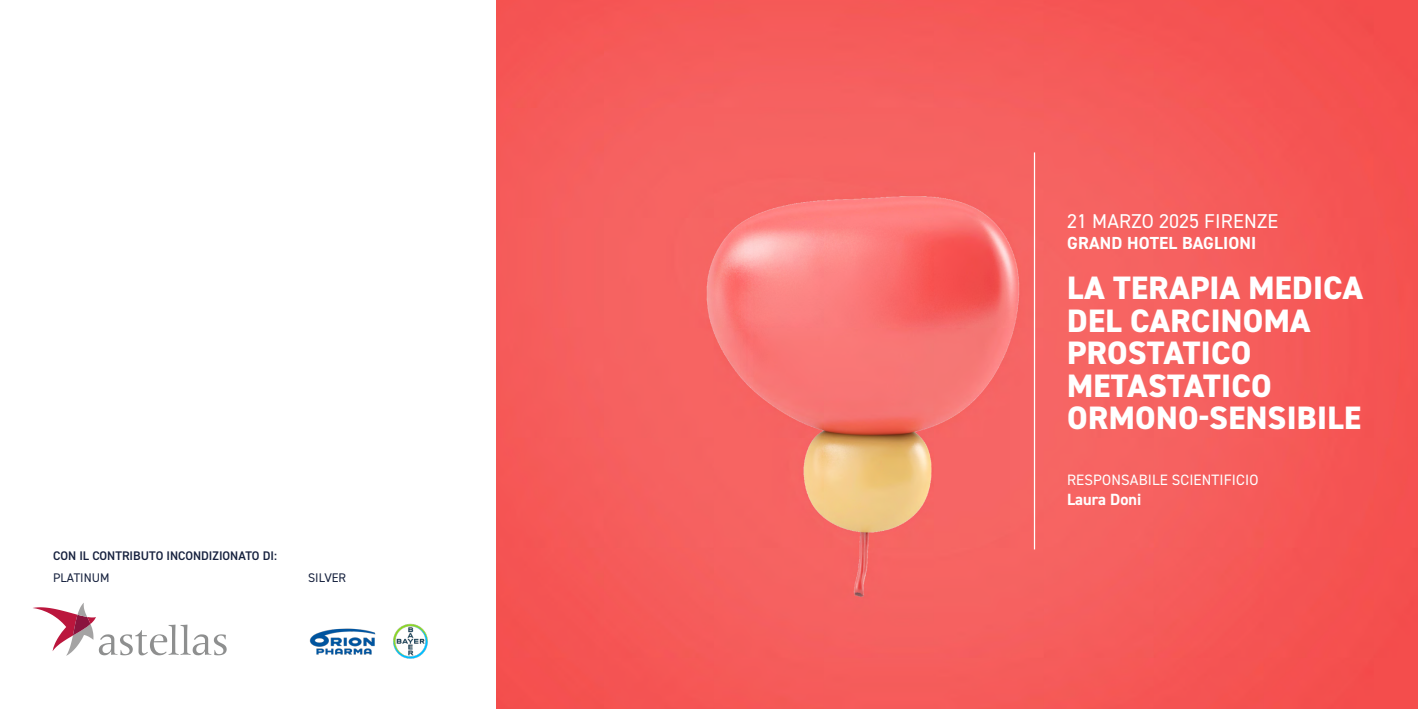
<style>
.page{position:relative;width:1418px;height:709px;background:#fff}
.page>*{position:absolute;margin:0;border:0;box-sizing:border-box;transform-origin:0 0}
.t1{font:800 32.5px/32.5px "DIN2014";letter-spacing:.01em;color:#fff}
.t2{font:20px "DIN2014";letter-spacing:.01em;color:#fff}
.t3{font:700 17.5px "DIN2014";letter-spacing:.01em;color:#fff}
.t4{font:700 16.25px "DIN2014";color:#fff}
.t5{font:15px "DIN2014";letter-spacing:.01em;color:#fff}
.t6{font:600 12.5px "DIN2014";color:#16213e}
.t7{font:12.5px "DIN2014";color:#16213e}
</style>
<div class="page">
<img style="left:496px;top:0;width:921px;height:709px">
<hr style="left:1033px;top:152px;width:2px;height:397px;background:#fff">
<img style="left:309px;top:623px;width:119px;height:36px">
<svg style="left:33px;top:603px;width:194px;height:53px"></svg>
<p class="t6" style="left:53px;top:548px;width:225px">CON IL CONTRIBUTO INCONDIZIONATO DI:</p>
<p class="t7" style="left:53px;top:569px;width:58px">PLATINUM</p>
<p class="t7" style="left:308px;top:569px;width:40px">SILVER</p>
<p class="t2" style="left:1067px;top:209px;width:213px">21 MARZO 2025 FIRENZE</p>
<p class="t3" style="left:1067px;top:232px;width:191px">GRAND HOTEL BAGLIONI</p>
<p class="t1" style="left:1067px;top:272px;width:297px">LA TERAPIA MEDICA<br>DEL CARCINOMA<br>PROSTATICO<br>METASTATICO<br>ORMONO-SENSIBILE</p>
<p class="t5" style="left:1067px;top:470px;width:193px">RESPONSABILE SCIENTIFICIO</p>
<p class="t4" style="left:1067px;top:488px;width:76px">Laura Doni</p>
</div>
